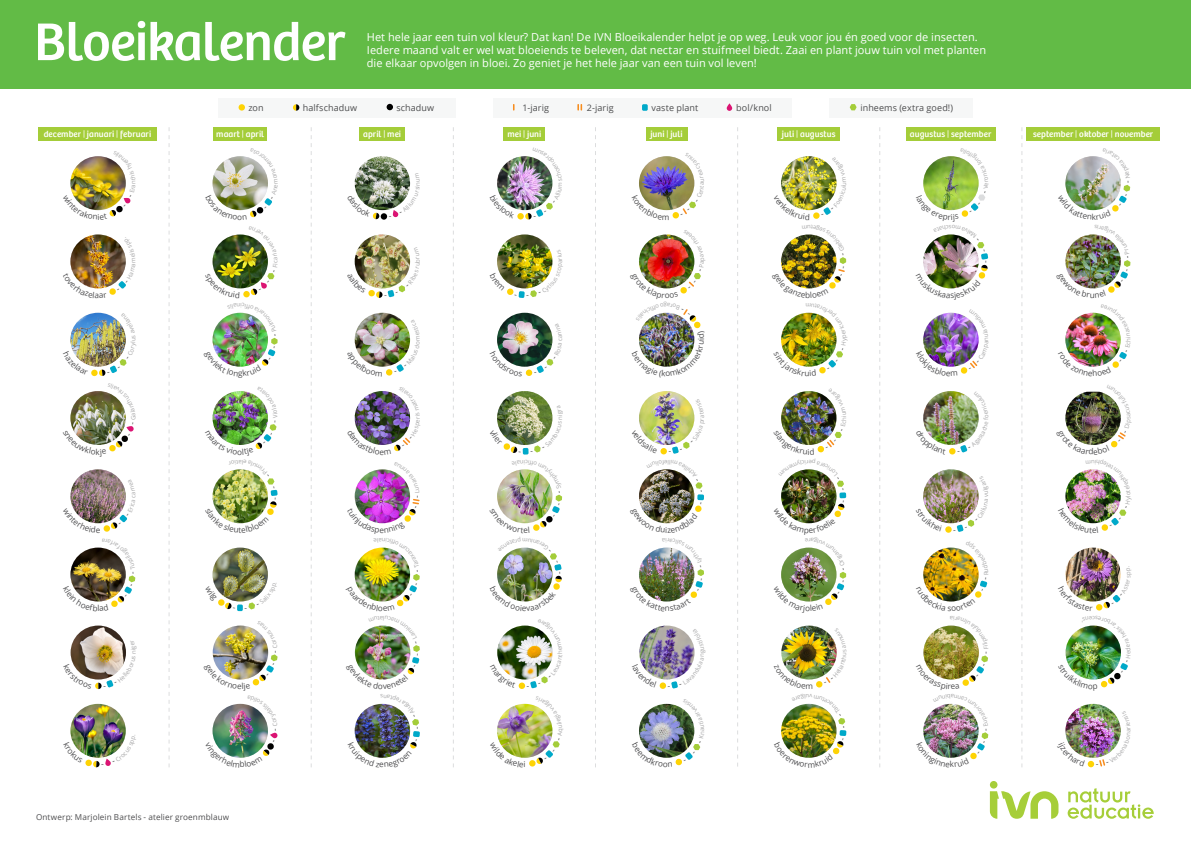
<style>
.page{position:relative;width:1191px;height:842px;background:#fff}
.page>*{position:absolute;margin:0;border:0;box-sizing:border-box;transform-origin:0 0}
.t1{font:55px "Bree";letter-spacing:-.015em;color:#fff}
.t2{font:11px/13px "Open Sans";color:#fff}
.t3{font:9px "Bree";letter-spacing:.005em;color:#fff}
.t4{font:9px "Open Sans";letter-spacing:.01em;color:#4d4d4f}
.t5{font:8.1px "Open Sans";letter-spacing:.015em;color:#4d4d4f}
.s1{font-weight:300}
</style>
<div class="page">
<div style="left:0;top:0;width:1191px;height:89px;background:#62bb46"></div>
<div style="left:38px;top:127px;width:118px;height:14px;background:#a4cd39"></div>
<div style="left:213px;top:127px;width:54px;height:14px;background:#a4cd39"></div>
<div style="left:360px;top:127px;width:45px;height:14px;background:#a4cd39"></div>
<div style="left:504px;top:127px;width:41px;height:14px;background:#a4cd39"></div>
<div style="left:645px;top:127px;width:42px;height:14px;background:#a4cd39"></div>
<div style="left:777px;top:127px;width:63px;height:14px;background:#a4cd39"></div>
<div style="left:906px;top:127px;width:89px;height:14px;background:#a4cd39"></div>
<div style="left:1026px;top:127px;width:133px;height:14px;background:#a4cd39"></div>
<svg style="left:169px;top:127px;width:1px;height:640px"></svg>
<svg style="left:311px;top:127px;width:1px;height:640px"></svg>
<svg style="left:453px;top:127px;width:1px;height:640px"></svg>
<svg style="left:595px;top:127px;width:1px;height:640px"></svg>
<svg style="left:737px;top:127px;width:1px;height:639px"></svg>
<svg style="left:879px;top:127px;width:1px;height:640px"></svg>
<svg style="left:1021px;top:127px;width:1px;height:640px"></svg>
<svg style="left:990px;top:781px;width:163px;height:38px"></svg>
<div style="left:218px;top:98px;width:237px;height:19px;background:#f6f7f7"></div>
<div style="left:238px;top:104px;width:7px;height:7px;background:#fed304;border-radius:50%"></div>
<div style="left:386px;top:104px;width:7px;height:6px;background:#000;border-radius:50%"></div>
<svg style="left:293px;top:104px;width:6px;height:7px"></svg>
<div style="left:829px;top:98px;width:144px;height:19px;background:#f6f7f7"></div>
<svg style="left:849px;top:104px;width:7px;height:6px"></svg>
<div style="left:492px;top:98px;width:299px;height:19px;background:#f6f7f7"></div>
<svg style="left:577px;top:104px;width:5px;height:7px"></svg>
<svg style="left:642px;top:104px;width:5px;height:7px"></svg>
<svg style="left:726px;top:103px;width:6px;height:8px"></svg>
<div style="left:839px;top:730px;width:7px;height:6px;background:#00a9c9;border-radius:2px"></div>
<div style="left:1087px;top:761px;width:7px;height:6px;background:#fed304;border-radius:50%"></div>
<svg style="left:518px;top:682px;width:7px;height:7px"></svg>
<div style="left:659px;top:682px;width:7px;height:7px;background:#fed304;border-radius:50%"></div>
<div style="left:380px;top:213px;width:7px;height:7px;background:#000;border-radius:50%"></div>
<div style="left:517px;top:213px;width:7px;height:7px;background:#fed304;border-radius:50%"></div>
<div style="left:91px;top:369px;width:7px;height:7px;background:#fed304;border-radius:50%"></div>
<svg style="left:525px;top:369px;width:7px;height:7px"></svg>
<div style="left:697px;top:494px;width:7px;height:6px;background:#00a9c9;border-radius:2px"></div>
<div style="left:949px;top:448px;width:6px;height:7px;background:#fed304;border-radius:50%"></div>
<div style="left:660px;top:448px;width:7px;height:7px;background:#fed304;border-radius:50%"></div>
<div style="left:839px;top:492px;width:7px;height:6px;background:#00a9c9;border-radius:2px"></div>
<div style="left:945px;top:526px;width:6px;height:7px;background:#fed304;border-radius:50%"></div>
<div style="left:237px;top:604px;width:6px;height:7px;background:#00a9c9;border-radius:2px"></div>
<img style="left:73px;top:626px;width:50px;height:14px">
<img style="left:497px;top:626px;width:30px;height:53px">
<img style="left:639px;top:626px;width:41px;height:53px">
<img style="left:798px;top:626px;width:22px;height:2px">
<img style="left:212px;top:548px;width:56px;height:53px">
<img style="left:1067px;top:548px;width:53px;height:18px">
<img style="left:500px;top:391px;width:50px;height:15px">
<img style="left:639px;top:477px;width:55px;height:25px">
<img style="left:923px;top:391px;width:34px;height:54px">
<img style="left:87px;top:234px;width:23px;height:3px">
<img style="left:358px;top:234px;width:49px;height:14px">
<img style="left:500px;top:234px;width:50px;height:15px">
<img style="left:77px;top:469px;width:43px;height:10px">
<img style="left:639px;top:391px;width:47px;height:54px">
<img style="left:781px;top:490px;width:55px;height:10px">
<img style="left:923px;top:469px;width:46px;height:54px">
<img style="left:70px;top:313px;width:29px;height:54px">
<img style="left:363px;top:313px;width:38px;height:7px">
<img style="left:497px;top:313px;width:50px;height:54px">
<img style="left:355px;top:156px;width:53px;height:54px">
<img style="left:497px;top:156px;width:28px;height:54px">
<img style="left:70px;top:704px;width:56px;height:31px">
<img style="left:781px;top:728px;width:55px;height:10px">
<img style="left:1065px;top:704px;width:47px;height:54px">
<img style="left:70px;top:735px;width:56px;height:32px">
<img style="left:497px;top:703px;width:63px;height:64px">
<img style="left:639px;top:703px;width:62px;height:63px">
<svg style="left:782px;top:738px;width:62px;height:20px"></svg>
<svg style="left:1065px;top:742px;width:19px;height:16px"></svg>
<svg style="left:1096px;top:711px;width:25px;height:55px"></svg>
<svg style="left:70px;top:640px;width:56px;height:49px"></svg>
<img style="left:212px;top:625px;width:66px;height:133px">
<svg style="left:497px;top:665px;width:19px;height:14px"></svg>
<svg style="left:527px;top:625px;width:26px;height:63px"></svg>
<svg style="left:639px;top:664px;width:17px;height:15px"></svg>
<svg style="left:668px;top:629px;width:27px;height:60px"></svg>
<img style="left:781px;top:628px;width:65px;height:100px">
<img style="left:70px;top:156px;width:61px;height:61px">
<svg style="left:212px;top:156px;width:60px;height:62px"></svg>
<svg style="left:355px;top:194px;width:24px;height:25px"></svg>
<svg style="left:389px;top:173px;width:22px;height:44px"></svg>
<svg style="left:497px;top:195px;width:18px;height:15px"></svg>
<img style="left:525px;top:156px;width:28px;height:64px">
<img style="left:639px;top:156px;width:57px;height:63px">
<img style="left:70px;top:237px;width:56px;height:58px">
<img style="left:354px;top:248px;width:57px;height:50px">
<img style="left:497px;top:249px;width:56px;height:49px">
<img style="left:923px;top:156px;width:65px;height:133px">
<img style="left:1065px;top:156px;width:65px;height:137px">
<svg style="left:70px;top:351px;width:18px;height:16px"></svg>
<img style="left:99px;top:313px;width:28px;height:63px">
<img style="left:212px;top:234px;width:66px;height:133px">
<img style="left:354px;top:320px;width:57px;height:56px">
<svg style="left:497px;top:351px;width:25px;height:16px"></svg>
<svg style="left:534px;top:323px;width:20px;height:50px"></svg>
<img style="left:639px;top:234px;width:62px;height:133px">
<img style="left:781px;top:157px;width:66px;height:217px">
<img style="left:923px;top:312px;width:56px;height:62px">
<img style="left:1065px;top:312px;width:62px;height:56px">
<img style="left:70px;top:391px;width:64px;height:61px">
<img style="left:354px;top:391px;width:57px;height:61px">
<svg style="left:647px;top:469px;width:55px;height:23px"></svg>
<svg style="left:923px;top:429px;width:23px;height:16px"></svg>
<svg style="left:957px;top:391px;width:22px;height:62px"></svg>
<img style="left:212px;top:391px;width:66px;height:133px">
<svg style="left:639px;top:430px;width:18px;height:15px"></svg>
<svg style="left:669px;top:399px;width:26px;height:55px"></svg>
<img style="left:781px;top:391px;width:63px;height:99px">
<svg style="left:923px;top:508px;width:19px;height:15px"></svg>
<svg style="left:953px;top:476px;width:26px;height:56px"></svg>
<img style="left:1065px;top:391px;width:62px;height:140px">
<img style="left:70px;top:479px;width:65px;height:128px">
<svg style="left:212px;top:586px;width:23px;height:23px"></svg>
<svg style="left:245px;top:582px;width:23px;height:27px"></svg>
<img style="left:354px;top:469px;width:66px;height:289px">
<img style="left:497px;top:406px;width:66px;height:196px">
<img style="left:639px;top:502px;width:65px;height:100px">
<img style="left:781px;top:500px;width:65px;height:105px">
<img style="left:923px;top:547px;width:65px;height:213px">
<img style="left:1065px;top:566px;width:63px;height:122px">
<h1 class="t1" style="left:34px;top:10px;width:313px">Bloeikalender</h1>
<p class="t2" style="left:367px;top:30px;width:621px">Het hele jaar een tuin vol kleur? Dat kan! De IVN Bloeikalender helpt je op weg. Leuk voor jou én goed voor de insecten.<br>Iedere maand valt er wel wat bloeiends te beleven, dat nectar en stuifmeel biedt. Zaai en plant jouw tuin vol met planten</p>
<p class="t2" style="left:367px;top:56px;width:391px">die elkaar opvolgen in bloei. Zo geniet je het hele jaar van een tuin vol leven!</p>
<p class="t4" style="left:248px;top:101px;width:17px">zon</p>
<p class="t4" style="left:303px;top:101px;width:56px">halfschaduw</p>
<p class="t4" style="left:396px;top:101px;width:39px">schaduw</p>
<p class="t4" style="left:522px;top:101px;width:28px">1-jarig</p>
<p class="t4" style="left:587px;top:101px;width:28px">2-jarig</p>
<p class="t4" style="left:651px;top:101px;width:48px">vaste plant</p>
<p class="t4" style="left:736px;top:101px;width:37px">bol/knol</p>
<p class="t4" style="left:860px;top:101px;width:94px">inheems (extra goed!)</p>
<p class="t3" style="left:44px;top:128px;width:109px">december <span class="s1">|</span> januari <span class="s1">|</span> februari</p>
<p class="t3" style="left:216px;top:128px;width:49px">maart <span class="s1">|</span> april</p>
<p class="t3" style="left:363px;top:128px;width:39px">april <span class="s1">|</span> mei</p>
<p class="t3" style="left:507px;top:128px;width:35px">mei <span class="s1">|</span> juni</p>
<p class="t3" style="left:650px;top:128px;width:34px">juni <span class="s1">|</span> juli</p>
<p class="t3" style="left:782px;top:128px;width:55px">juli <span class="s1">|</span> augustus</p>
<p class="t3" style="left:910px;top:128px;width:83px">augustus <span class="s1">|</span> september</p>
<p class="t3" style="left:1033px;top:128px;width:122px">september <span class="s1">|</span> oktober <span class="s1">|</span> november</p>
<p class="t5" style="left:36px;top:811px;width:195px">Ontwerp: Marjolein Bartels - atelier groenmblauw</p>
</div>
